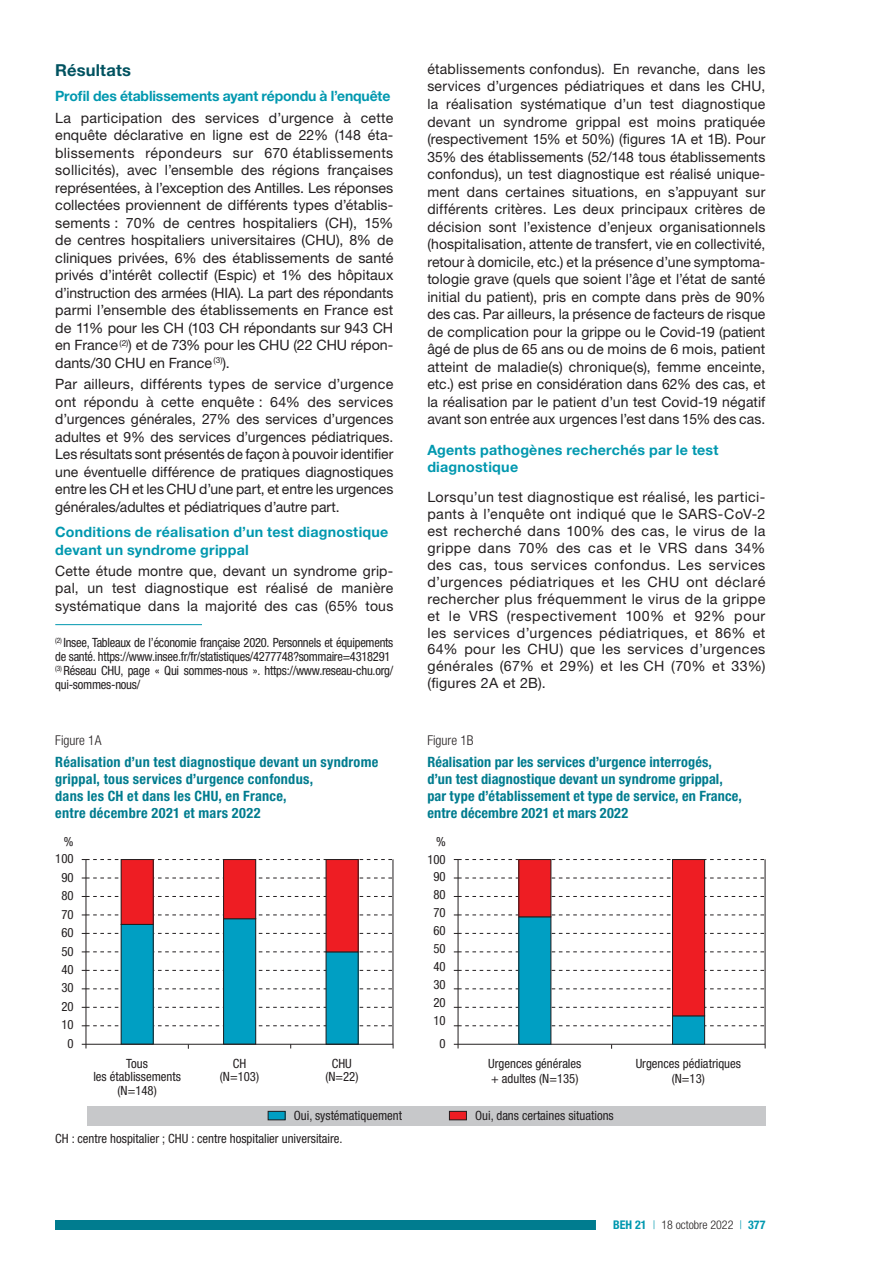
<style>
.page{position:relative;width:893px;height:1263px;background:#fff}
.page>*{position:absolute;margin:0;border:0;box-sizing:border-box;transform-origin:0 0}
.t1{font:700 16.5px "Helvetica Neue LT Std";letter-spacing:.01em;color:#005260}
.t2{font:14.25px/17.5px "Helvetica Neue LT Std";letter-spacing:.005em;color:#231f20;text-align:justify}
.t3{font:700 condensed 14.25px/17.1px "Helvetica Neue LT Std";letter-spacing:.015em;color:#007c8f}
.t4{font:700 14.25px/17.1px "Helvetica Neue LT Std";letter-spacing:.015em;color:#0098af}
.t5{font:700 14.25px "Helvetica Neue LT Std";letter-spacing:-.01em;color:#0098af}
.t6{font:300 condensed 13.5px "Helvetica Neue LT Std";color:#231f20}
.t7{font:condensed 12.75px/13.5px "Helvetica Neue LT Std";color:#231f20;text-align:center}
.t8{font:condensed 12.75px/14.1px "Helvetica Neue LT Std";letter-spacing:-.02em;color:#231f20}
.t9{font:300 condensed 12px "Helvetica Neue LT Std";color:#231f20}
.s1{font-weight:700;color:#0098af}
.s2{color:#0098af}
</style>
<div class="page">
<div style="left:55px;top:1220px;width:596px;height:10px;background:#007c8f"></div>
<div style="left:596px;top:1219px;width:187px;height:12px;background:#fff"></div>
<hr style="left:55px;top:624px;width:147px;height:1px;background:#0098af">
<div style="left:326px;top:952px;width:32px;height:92px;background:#009fc3"></div>
<div style="left:224px;top:919px;width:32px;height:125px;background:#009fc3"></div>
<div style="left:223px;top:918px;width:33px;height:126px;border:1px solid #231f20"></div>
<div style="left:121px;top:924px;width:32px;height:120px;background:#009fc3"></div>
<div style="left:121px;top:924px;width:32px;height:120px;border:1px solid #231f20"></div>
<div style="left:326px;top:859px;width:32px;height:93px;background:#ee1d23"></div>
<div style="left:224px;top:859px;width:32px;height:60px;background:#ee1d23"></div>
<div style="left:223px;top:859px;width:33px;height:60px;border:1px solid #231f20"></div>
<div style="left:121px;top:859px;width:32px;height:65px;background:#ee1d23"></div>
<hr style="left:86px;top:1044px;width:307px;height:1px;background:#231f20">
<hr style="left:86px;top:859px;width:1px;height:185px;background:#231f20">
<hr style="left:458px;top:1044px;width:307px;height:1px;background:#231f20">
<hr style="left:458px;top:859px;width:1px;height:185px;background:#231f20">
<hr style="left:765px;top:859px;width:1px;height:185px;background:#231f20">
<hr style="left:393px;top:859px;width:1px;height:185px;background:#231f20">
<div style="left:672px;top:1016px;width:33px;height:28px;background:#009fc3"></div>
<div style="left:672px;top:1015px;width:33px;height:29px;border:1px solid #231f20"></div>
<div style="left:519px;top:917px;width:32px;height:127px;background:#009fc3"></div>
<div style="left:672px;top:859px;width:33px;height:157px;background:#ee1d23"></div>
<div style="left:672px;top:859px;width:33px;height:157px;border:1px solid #231f20"></div>
<div style="left:519px;top:859px;width:32px;height:58px;background:#ee1d23"></div>
<svg style="left:82px;top:859px;width:311px;height:1px"></svg>
<svg style="left:82px;top:878px;width:311px;height:1px"></svg>
<svg style="left:82px;top:896px;width:311px;height:1px"></svg>
<svg style="left:82px;top:915px;width:311px;height:1px"></svg>
<svg style="left:82px;top:933px;width:311px;height:1px"></svg>
<svg style="left:82px;top:951px;width:311px;height:2px"></svg>
<svg style="left:82px;top:970px;width:311px;height:1px"></svg>
<svg style="left:82px;top:988px;width:311px;height:1px"></svg>
<svg style="left:82px;top:1007px;width:311px;height:1px"></svg>
<svg style="left:82px;top:1025px;width:311px;height:1px"></svg>
<svg style="left:454px;top:859px;width:311px;height:1px"></svg>
<svg style="left:454px;top:878px;width:311px;height:1px"></svg>
<svg style="left:454px;top:896px;width:311px;height:1px"></svg>
<svg style="left:454px;top:915px;width:311px;height:1px"></svg>
<svg style="left:454px;top:933px;width:311px;height:1px"></svg>
<svg style="left:454px;top:951px;width:311px;height:2px"></svg>
<svg style="left:454px;top:970px;width:311px;height:1px"></svg>
<svg style="left:454px;top:988px;width:311px;height:1px"></svg>
<svg style="left:454px;top:1007px;width:311px;height:1px"></svg>
<svg style="left:454px;top:1025px;width:311px;height:1px"></svg>
<div style="left:87px;top:1106px;width:678px;height:19px;background:#c7c8ca"></div>
<div style="left:449px;top:1111px;width:17px;height:9px;background:#ee1d23"></div>
<div style="left:449px;top:1111px;width:18px;height:9px;border:1px solid #231f20"></div>
<div style="left:268px;top:1111px;width:17px;height:9px;background:#009fc3"></div>
<div style="left:268px;top:1111px;width:17px;height:9px;border:1px solid #231f20"></div>
<p class="t1" style="left:55px;top:59px;width:77px">Résultats</p>
<p class="t5" style="left:55px;top:87px;width:337px">Profil des établissements ayant répondu à l’enquête</p>
<p class="t2" style="left:55px;top:108px;width:340px;text-align:left">La participation des services d’urgence à cette enquête déclarative en ligne est de 22% (148 éta-- blissements répondeurs sur 670 établissements sollicités), avec l’ensemble des régions françaises représentées, à l’exception des Antilles. Les réponses collectées proviennent de différents types d’établis&shy;sements : 70% de centres hospitaliers (CH), 15% de centres hospitaliers universitaires (CHU), 8% de cliniques privées, 6% des établissements de santé privés d’intérêt collectif (Espic) et 1% des hôpitaux d’instruction des armées (HIA). La part des répondants parmi l’ensemble des établissements en France est de 11% pour les CH (103 CH répondants sur 943 CH en France <sup>(2)</sup>) et de 73% pour les CHU (22 CHU répon&shy;dants/30 CHU en France <sup>(3)</sup>).</p>
<p class="t2" style="left:55px;top:375px;width:340px">Par ailleurs, différents types de service d’urgence ont répondu à cette enquête : 64% des services d’urgences générales, 27% des services d’urgences adultes et 9% des services d’urgences pédiatriques.<br>Les résultats sont présentés de façon à pouvoir identifier une éventuelle différence de pratiques diagnostiques entre les CH et les CHU d’une part, et entre les urgences générales/adultes et pédiatriques d’autre part.</p>
<p class="t4" style="left:55px;top:523px;width:335px">Conditions de réalisation d’un test diagnostique devant un syndrome grippal</p>
<p class="t2" style="left:55px;top:562px;width:340px">Cette étude montre que, devant un syndrome grip&shy;pal, un test diagnostique est réalisé de manière systématique dans la majorité des cas (65% tous</p>
<p class="t8" style="left:55px;top:635px;width:340px"><sup>(2)</sup> Insee, Tableaux de l’économie française 2020. Personnels et équipements de santé. https://www.insee.fr/fr/statistiques/4277748?sommaire=4318291 <sup>(3)</sup> Réseau CHU, page « Qui sommes-nous ». https://www.reseau-chu.org/ qui-sommes-nous/</p>
<p class="t6" style="left:55px;top:733px;width:48px">Figure 1A</p>
<p class="t3" style="left:55px;top:753px;width:325px">Réalisation d’un test diagnostique devant un syndrome grippal, tous services d’urgence confondus,<br>dans les CH et dans les CHU, en France,<br>entre décembre 2021 et mars 2022</p>
<p class="t2" style="left:427px;top:60px;width:340px">établissements confondus). En revanche, dans les services d’urgences pédiatriques et dans les CHU, la réalisation systématique d’un test diagnostique devant un syndrome grippal est moins pratiquée (respectivement 15% et 50%) (figures 1A et 1B). Pour 35% des établissements (52/148 tous établissements confondus), un test diagnostique est réalisé unique&shy;ment dans certaines situations, en s’appuyant sur différents critères. Les deux principaux critères de décision sont l’existence d’enjeux organisationnels (hospitalisation, attente de transfert, vie en collectivité, retour à domicile, etc.) et la présence d’une symptoma&shy;tologie grave (quels que soient l’âge et l’état de santé initial du patient), pris en compte dans près de 90% des cas. Par ailleurs, la présence de facteurs de risque de complication pour la grippe ou le Covid-19 (patient âgé de plus de 65 ans ou de moins de 6 mois, patient atteint de maladie(s) chronique(s), femme enceinte, etc.) est prise en considération dans 62% des cas, et la réalisation par le patient d’un test Covid-19 négatif avant son entrée aux urgences l’est dans 15% des cas.</p>
<p class="t4" style="left:427px;top:441px;width:293px">Agents pathogènes recherchés par le test diagnostique</p>
<p class="t2" style="left:427px;top:489px;width:340px;line-height:17px">Lorsqu’un test diagnostique est réalisé, les partici&shy;pants à l’enquête ont indiqué que le SARS-CoV-2 est recherché dans 100% des cas, le virus de la grippe dans 70% des cas et le VRS dans 34% des cas, tous services confondus. Les services d’urgences pédiatriques et les CHU ont déclaré rechercher plus fréquemment le virus de la grippe et le VRS (respectivement 100% et 92% pour les services d’urgences pédiatriques, et 86% et 64% pour les CHU) que les services d’urgences générales (67% et 29%) et les CH (70% et 33%) (figures 2A et 2B).</p>
<p class="t6" style="left:427px;top:733px;width:48px">Figure 1B</p>
<p class="t3" style="left:427px;top:753px;width:316px">Réalisation par les services d’urgence interrogés,<br>d’un test diagnostique devant un syndrome grippal, par type d’établissement et type de service, en France, entre décembre 2021 et mars 2022</p>
<p class="t7" style="left:64px;top:834px;width:11px">%</p>
<p class="t7" style="left:436px;top:834px;width:11px">%</p>
<p class="t7" style="left:55px;top:852px;width:20px">100</p>
<p class="t7" style="left:427px;top:852px;width:20px">100</p>
<p class="t7" style="left:61px;top:870px;width:14px">90</p>
<p class="t7" style="left:433px;top:870px;width:14px">90</p>
<p class="t7" style="left:61px;top:889px;width:14px">80</p>
<p class="t7" style="left:433px;top:888px;width:14px">80</p>
<p class="t7" style="left:61px;top:907px;width:14px">70</p>
<p class="t7" style="left:433px;top:906px;width:14px">70</p>
<p class="t7" style="left:61px;top:926px;width:14px">60</p>
<p class="t7" style="left:433px;top:924px;width:14px">60</p>
<p class="t7" style="left:61px;top:944px;width:14px">50</p>
<p class="t7" style="left:433px;top:942px;width:14px">50</p>
<p class="t7" style="left:61px;top:963px;width:14px">40</p>
<p class="t7" style="left:433px;top:960px;width:14px">40</p>
<p class="t7" style="left:61px;top:981px;width:14px">30</p>
<p class="t7" style="left:433px;top:978px;width:14px">30</p>
<p class="t7" style="left:61px;top:999px;width:14px">20</p>
<p class="t7" style="left:433px;top:996px;width:14px">20</p>
<p class="t7" style="left:61px;top:1018px;width:14px">10</p>
<p class="t7" style="left:433px;top:1014px;width:14px">10</p>
<p class="t7" style="left:68px;top:1036px;width:8px">0</p>
<p class="t7" style="left:440px;top:1036px;width:8px">0</p>
<p class="t7" style="left:488px;top:1055px;width:95px;line-height:15.5px;text-align:left">Urgences générales + adultes (N=135)</p>
<p class="t7" style="left:636px;top:1055px;width:107px;line-height:15.5px">Urgences pédiatriques (N=13)</p>
<p class="t7" style="left:93px;top:1056px;width:89px">Tous<br>les établissements (N=148)</p>
<p class="t7" style="left:220px;top:1056px;width:41px">CH (N=103)</p>
<p class="t7" style="left:325px;top:1056px;width:35px">CHU (N=22)</p>
<p class="t7" style="left:294px;top:1108px;width:110px">Oui, systématiquement</p>
<p class="t7" style="left:475px;top:1108px;width:140px">Oui, dans certaines situations</p>
<p class="t7" style="left:55px;top:1132px;width:289px">CH : centre hospitalier ; CHU : centre hospitalier universitaire.</p>
<p class="t9" style="left:613px;top:1218px;width:154px"><span class="s1">BEH 21</span> <span class="s2">|</span> 18 octobre 2022 <span class="s2">|</span> <span class="s1">377</span></p>
</div>
